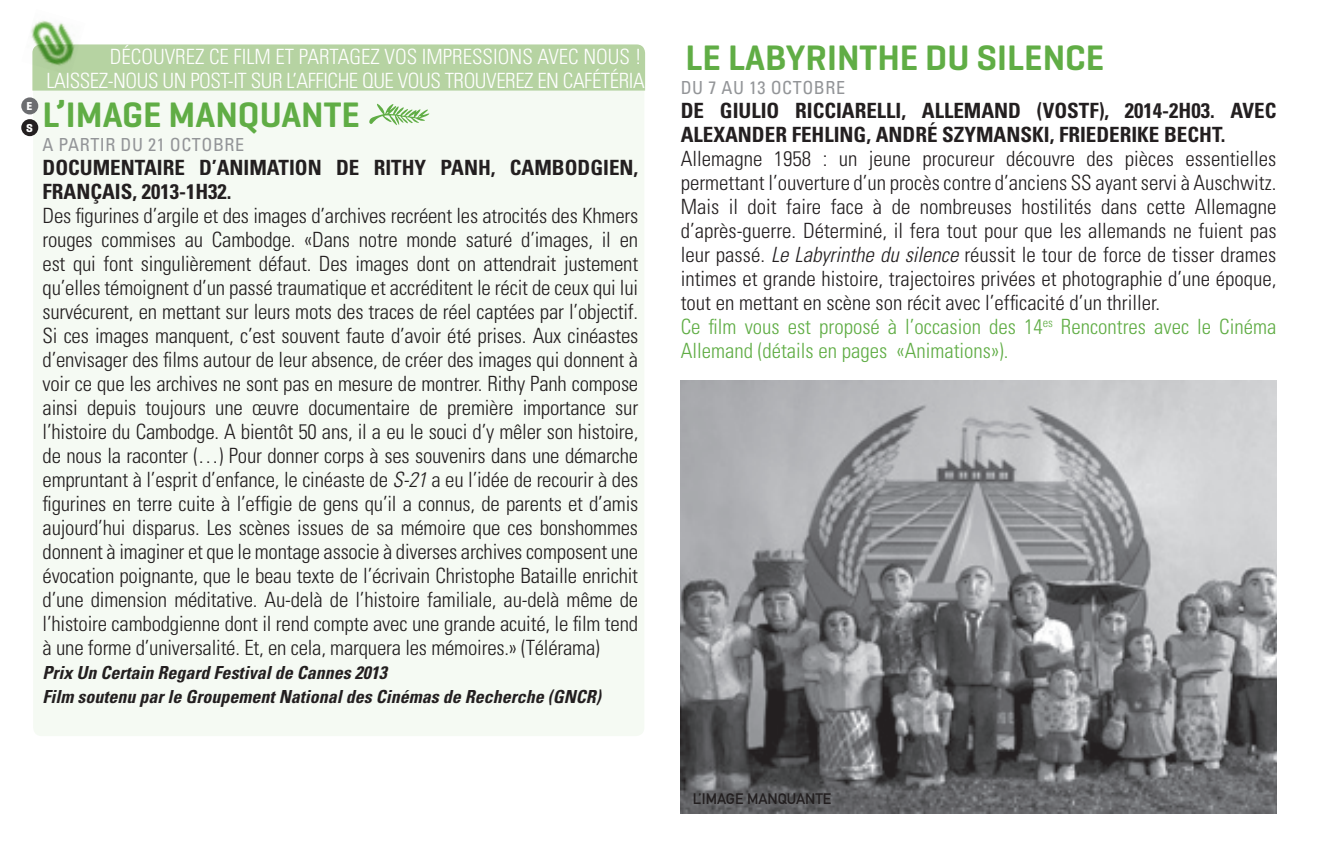
<style>
.page{position:relative;width:1319px;height:851px;background:#fff}
.page>*{position:absolute;margin:0;border:0;box-sizing:border-box;transform-origin:0 0}
.t1{font:600 36px "Geogrotesque";color:#60ad45}
.t2{font:300 condensed 21px/24px "Univers";color:#231f20;text-align:justify}
.t3{font:700 condensed 21px/24px "Univers";color:#231f20}
.t4{font:300 condensed 21px/24px "Univers";letter-spacing:-.02em;color:#fff;text-align:right}
.t5{font:italic 700 condensed 18px/24px "Univers";color:#231f20}
.t6{font:condensed 18px "Univers";letter-spacing:.03em;color:#939598}
.t7{font:15px "DIN Mittelschrift";color:#231f20}
.t8{font:700 11.7px/21.6px "Geogrotesque";color:#fff}
.s1{font-style:italic}
.s2{color:#60ad45}
</style>
<div class="page">
<div style="left:33px;top:53px;width:611px;height:683px;background:#f5faf3;border-radius:9px"></div>
<div style="left:32px;top:44px;width:613px;height:47px;background:#b6d3a2"></div>
<img style="left:31px;top:20px;width:54px;height:55px">
<div style="left:21px;top:97px;width:17px;height:17px;background:#6c6d70;border-radius:50%"></div>
<div style="left:21px;top:119px;width:17px;height:17px;background:#231f20;border-radius:50%"></div>
<img style="left:680px;top:381px;width:596px;height:432px">
<svg style="left:369px;top:104px;width:60px;height:21px"></svg>
<p class="t8" style="left:26px;top:95px;width:8px">E<br>S</p>
<p class="t4" style="left:46px;top:44px;width:599px">DÉCOUVREZ CE FILM ET PARTAGEZ VOS IMPRESSIONS AVEC NOUS !<br>LAISSEZ-NOUS UN POST-IT SUR L’AFFICHE QUE VOUS TROUVEREZ EN CAFÉTÉRIA</p>
<h1 class="t1" style="left:43px;top:92px;width:319px">L’IMAGE MANQUANTE</h1>
<p class="t6" style="left:43px;top:133px;width:203px">A PARTIR DU 21 OCTOBRE</p>
<p class="t3" style="left:43px;top:155px;width:597px">DOCUMENTAIRE D’ANIMATION DE RITHY PANH, CAMBODGIEN,<br>FRANÇAIS, 2013-1H32.</p>
<p class="t2" style="left:43px;top:203px;width:597px">Des figurines d’argile et des images d’archives recréent les atrocités des Khmers rouges commises au Cambodge. «Dans notre monde saturé d’images, il en est qui font singulièrement défaut. Des images dont on attendrait justement qu’elles témoignent d’un passé traumatique et accréditent le récit de ceux qui lui survécurent, en mettant sur leurs mots des traces de réel captées par l’objectif.<br>Si ces images manquent, c’est souvent faute d’avoir été prises. Aux cinéastes d’envisager des films autour de leur absence, de créer des images qui donnent à voir ce que les archives ne sont pas en mesure de montrer. Rithy Panh compose ainsi depuis toujours une œuvre documentaire de première importance sur l’histoire du Cambodge. A bientôt 50 ans, il a eu le souci d’y mêler son histoire, de nous la raconter (…) Pour donner corps à ses souvenirs dans une démarche empruntant à l’esprit d’enfance, le cinéaste de <span class="s1">S-21</span> a eu l’idée de recourir à des figurines en terre cuite à l’effigie de gens qu’il a connus, de parents et d’amis aujourd’hui disparus. Les scènes issues de sa mémoire que ces bonshommes donnent à imaginer et que le montage associe à diverses archives composent une évocation poignante, que le beau texte de l’écrivain Christophe Bataille enrichit d’une dimension méditative. Au-delà de l’histoire familiale, au-delà même de l’histoire cambodgienne dont il rend compte avec une grande acuité, le film tend à une forme d’universalité. Et, en cela, marquera les mémoires.» (Télérama)</p>
<p class="t5" style="left:43px;top:660px;width:559px">Prix Un Certain Regard Festival de Cannes 2013<br>Film soutenu par le Groupement National des Cinémas de Recherche (GNCR)</p>
<h1 class="t1" style="left:685px;top:35px;width:420px">LE LABYRINTHE DU SILENCE</h1>
<p class="t6" style="left:680px;top:76px;width:166px">DU 7 AU 13 OCTOBRE</p>
<p class="t3" style="left:680px;top:98px;width:597px">DE GIULIO RICCIARELLI, ALLEMAND (VOSTF), 2014-2H03. AVEC<br>ALEXANDER FEHLING, ANDRÉ SZYMANSKI, FRIEDERIKE BECHT.</p>
<p class="t2" style="left:680px;top:146px;width:597px;text-align:left">Allemagne 1958 : un jeune procureur découvre des pièces essentielles permettant l’ouverture d’un procès contre d’anciens SS ayant servi à Auschwitz.<br>Mais il doit faire face à de nombreuses hostilités dans cette Allemagne d’après-guerre. Déterminé, il fera tout pour que les allemands ne fuient pas leur passé. <span class="s1">Le Labyrinthe du silence</span> réussit le tour de force de tisser drames intimes et grande histoire, trajectoires privées et photographie d’une époque, tout en mettant en scène son récit avec l’efficacité d’un thriller.<br><span class="s2">Ce film vous est proposé à l’occasion des 14</span><sup>es</sup> <span class="s2">Rencontres avec le Cinéma Allemand (détails en pages «Animations»).</span></p>
<p class="t7" style="left:692px;top:789px;width:140px">L’IMAGE MANQUANTE</p>
</div>
